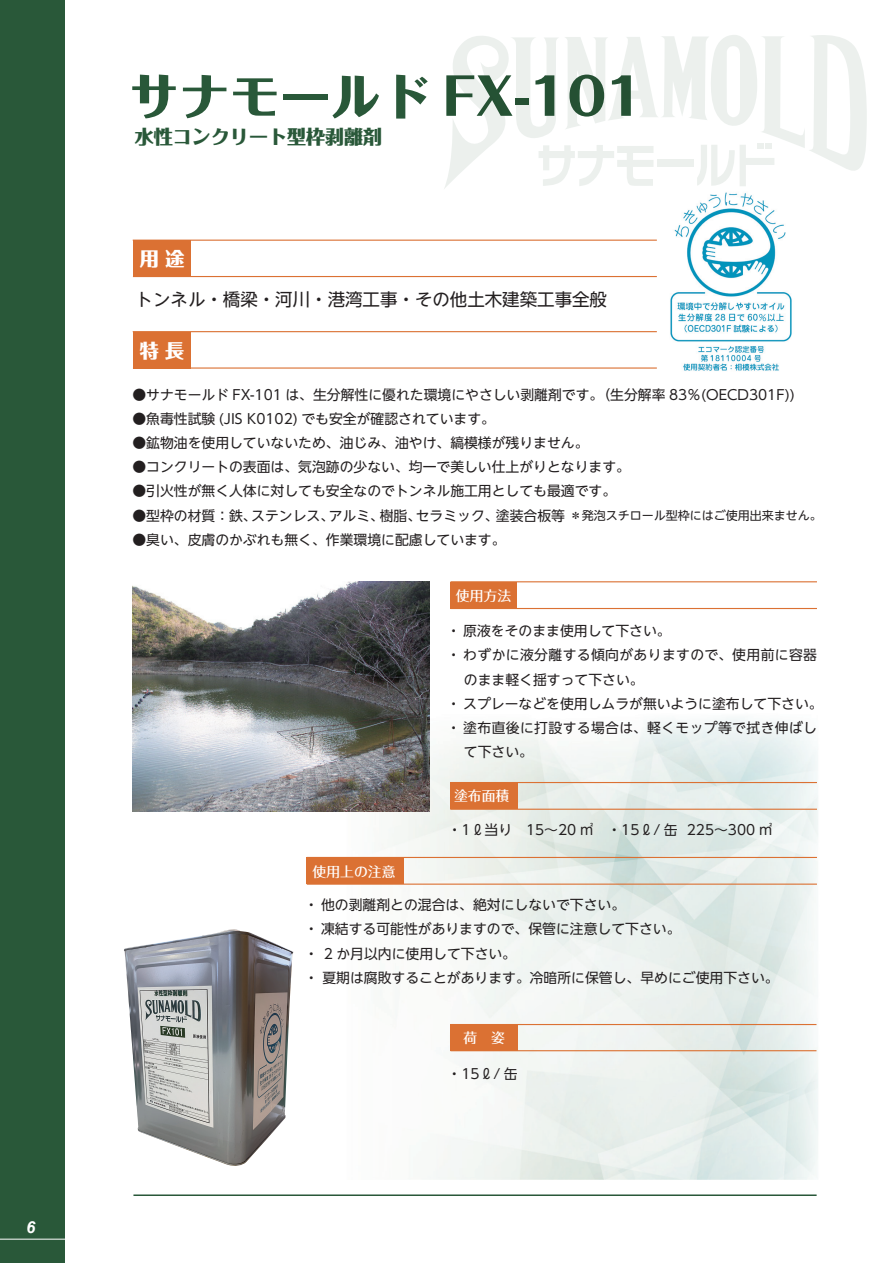
<style>
.page{position:relative;width:893px;height:1263px;background:#fff}
.page>*{position:absolute;margin:0;border:0;box-sizing:border-box;transform-origin:0 0}
.t1{font:800 50.4px "Folk Pro";color:#295839}
.t2{font:800 19.05px "Folk Pro";color:#295839}
.t3{font:800 19.05px "Folk Pro";color:#fff}
.t4{font:17.4px "UD Shin Go NT Pro";color:#231f20}
.t5{font:italic 700 16.5px "Arial";color:#fff}
.t6{font:13.8px/24.2px "UD Shin Go NT Pro";color:#231f20}
.t7{font:500 13.8px "Folk Pro";color:#fff}
.s1{font-size:12px}
</style>
<div class="page">
<div style="left:133px;top:240px;width:57px;height:37px;background:#db7133"></div>
<hr style="left:133px;top:240px;width:524px;height:1px;background:#db7133">
<hr style="left:133px;top:276px;width:524px;height:1px;background:#db7133">
<div style="left:133px;top:332px;width:57px;height:36px;background:#db7133"></div>
<hr style="left:133px;top:331px;width:524px;height:1px;background:#db7133">
<hr style="left:133px;top:367px;width:524px;height:2px;background:#db7133">
<img style="left:319px;top:617px;width:499px;height:563px">
<img style="left:670px;top:192px;width:122px;height:179px">
<div style="left:450px;top:1024px;width:68px;height:26px;background:#db7133"></div>
<div style="left:307px;top:857px;width:97px;height:27px;background:#db7133"></div>
<hr style="left:307px;top:857px;width:510px;height:1px;background:#db7133">
<hr style="left:307px;top:883px;width:510px;height:2px;background:#db7133">
<hr style="left:133px;top:1194px;width:684px;height:2px;background:#295839">
<hr style="left:450px;top:1050px;width:366px;height:1px;background:#db7133">
<hr style="left:450px;top:1024px;width:366px;height:1px;background:#db7133">
<div style="left:450px;top:582px;width:67px;height:26px;background:#db7133"></div>
<hr style="left:450px;top:581px;width:367px;height:1px;background:#db7133">
<hr style="left:450px;top:608px;width:367px;height:1px;background:#db7133">
<img style="left:133px;top:582px;width:296px;height:229px">
<img style="left:124px;top:929px;width:169px;height:237px">
<hr style="left:450px;top:809px;width:367px;height:1px;background:#db7133">
<div style="left:450px;top:783px;width:68px;height:26px;background:#db7133"></div>
<hr style="left:450px;top:782px;width:367px;height:1px;background:#db7133">
<svg style="left:444px;top:35px;width:423px;height:154px"></svg>
<div style="left:0;top:0;width:64px;height:1263px;background:#295839"></div>
<hr style="left:0;top:1239px;width:93px;height:1px;background:#fff">
<p class="t5" style="left:26px;top:1216px;width:11px">6</p>
<h1 class="t1" style="left:129px;top:54px;width:517px">サナモールド FX-101</h1>
<h2 class="t2" style="left:135px;top:120px;width:249px">水性コンクリート型枠剥離剤</h2>
<h2 class="t3" style="left:140px;top:243px;width:46px">用 途</h2>
<p class="t4" style="left:136px;top:285px;width:473px">トンネル・橋梁・河川・港湾工事・その他土木建築工事全般</p>
<h2 class="t3" style="left:140px;top:334px;width:46px">特 長</h2>
<p class="t6" style="left:132px;top:382px;width:664px">●サナモールド FX-101 は、生分解性に優れた環境にやさしい剥離剤です。（生分解率 83％(OECD301F))</p>
<p class="t6" style="left:132px;top:406px;width:364px">●魚毒性試験 (JIS K0102) でも安全が確認されています。</p>
<p class="t6" style="left:132px;top:430px;width:458px">●鉱物油を使用していないため、油じみ、油やけ、縞模様が残りません。</p>
<p class="t6" style="left:132px;top:454px;width:499px">●コンクリートの表面は、気泡跡の少ない、均一で美しい仕上がりとなります。</p>
<p class="t6" style="left:132px;top:479px;width:485px">●引火性が無く人体に対しても安全なのでトンネル施工用としても最適です。</p>
<p class="t6" style="left:132px;top:503px;width:691px">●型枠の材質：鉄、ステンレス、アルミ、樹脂、セラミック、塗装合板等 <span class="s1">＊発泡スチロール型枠にはご使用出来ません。</span></p>
<p class="t6" style="left:132px;top:527px;width:375px">●臭い、皮膚のかぶれも無く、作業環境に配慮しています。</p>
<p class="t7" style="left:456px;top:584px;width:57px">使用方法</p>
<p class="t6" style="left:447px;top:618px;width:377px">・原液をそのまま使用して下さい。<br>・わずかに液分離する傾向がありますので、使用前に容器　のまま軽く揺すって下さい。<br>・スプレーなどを使用しムラが無いように塗布して下さい。・塗布直後に打設する場合は、軽くモップ等で拭き伸ばし　て下さい。</p>
<p class="t7" style="left:454px;top:784px;width:57px">塗布面積</p>
<p class="t7" style="left:313px;top:860px;width:84px">使用上の注意</p>
<p class="t6" style="left:448px;top:817px;width:326px">・1ℓ当り　15～20 ㎡　・15ℓ/ 缶 225～300 ㎡</p>
<p class="t6" style="left:304px;top:892px;width:476px">・他の剥離剤との混合は、絶対にしないで下さい。<br>・凍結する可能性がありますので、保管に注意して下さい。<br>・ 2 か月以内に使用して下さい。<br>・夏期は腐敗することがあります。冷暗所に保管し、早めにご使用下さい。</p>
<p class="t7" style="left:464px;top:1026px;width:43px">荷　姿</p>
<p class="t6" style="left:448px;top:1061px;width:72px">・15ℓ/ 缶</p>
</div>
